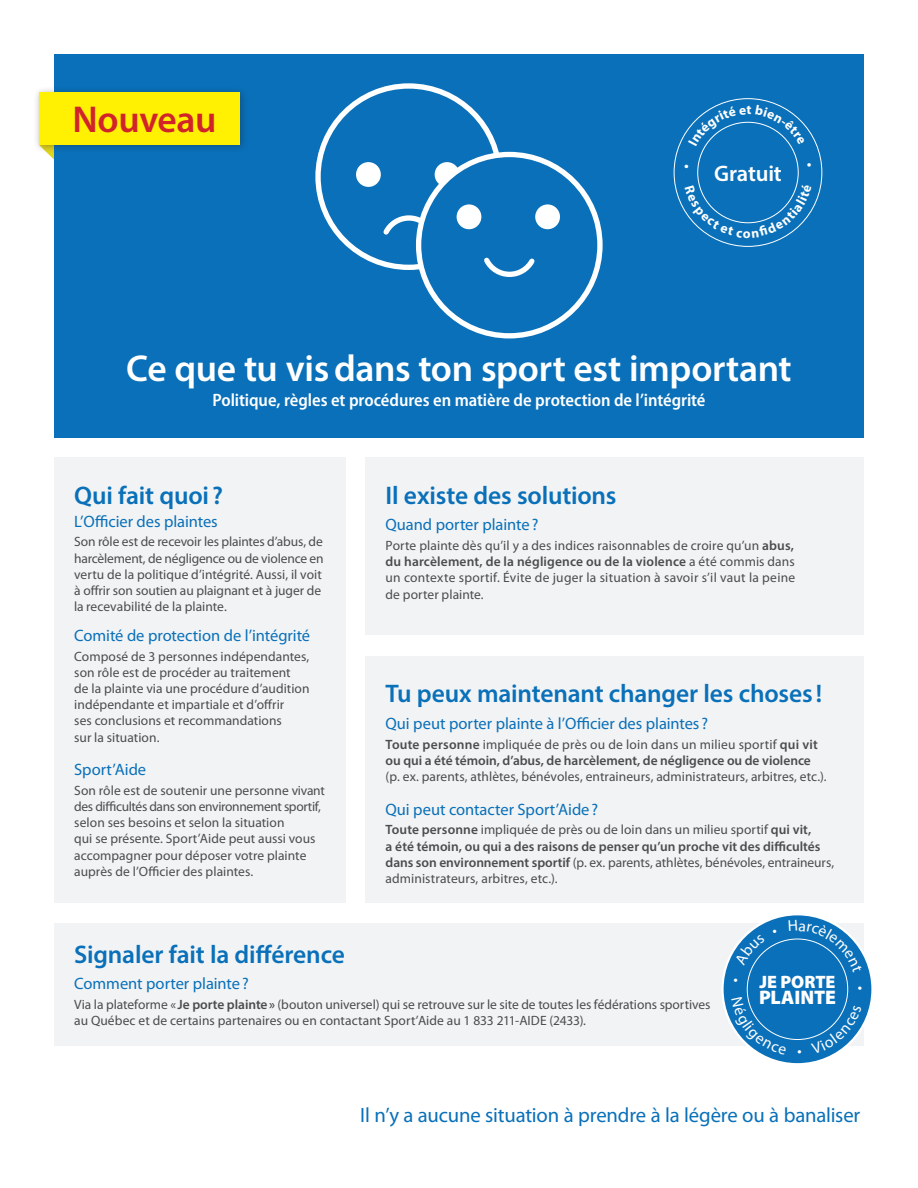
<style>
.page{position:relative;width:918px;height:1188px;background:#fff}
.page>*{position:absolute;margin:0;border:0;box-sizing:border-box;transform-origin:0 0}
.t1{font:600 37.5px "Myriad Pro";letter-spacing:-.01em;color:#fff}
.t2{font:600 37.5px "Myriad Pro";letter-spacing:-.01em;color:#d1232a}
.t3{font:600 25.5px "Myriad Pro";letter-spacing:-.005em;color:#0970b9}
.t4{font:600 22.5px "Myriad Pro";letter-spacing:-.01em;color:#fff}
.t5{font:20.7px "Myriad Pro";letter-spacing:-.01em;color:#0970b9}
.t6{font:900 19.65px "Myriad Pro";letter-spacing:-.01em;color:#fff}
.t7{font:600 semi-condensed 18px "Myriad Pro";letter-spacing:-.005em;color:#fff}
.t8{font:900 18px "Myriad Pro";color:#fff}
.t9{font:16.5px "Myriad Pro";letter-spacing:-.005em;color:#0970b9}
.t10{font:13.5px/16.2px "Myriad Pro";color:#4b4c4d}
.t11{font:600 13.5px/16.2px "Myriad Pro";letter-spacing:-.005em;color:#4b4c4d}
.s1{font-weight:600}
.s2{font-weight:400}
</style>
<div class="page">
<div style="left:54px;top:923px;width:810px;height:123px;background:#f2f3f4"></div>
<div style="left:54px;top:54px;width:810px;height:383px;background:#0970b9"></div>
<div style="left:365px;top:656px;width:499px;height:247px;background:#f2f3f4"></div>
<div style="left:365px;top:457px;width:499px;height:178px;background:#f2f3f4"></div>
<div style="left:54px;top:457px;width:291px;height:446px;background:#f2f3f4"></div>
<div style="left:315px;top:83px;width:187px;height:187px;border:5px solid #fff;border-radius:50%"></div>
<div style="left:356px;top:162px;width:25px;height:25px;background:#fff;border-radius:50%"></div>
<div style="left:435px;top:162px;width:24px;height:25px;background:#fff;border-radius:50%"></div>
<svg style="left:383px;top:213px;width:42px;height:22px"></svg>
<div style="left:419px;top:154px;width:181px;height:182px;background:#0970b9;border-radius:50%"></div>
<div style="left:416px;top:152px;width:187px;height:186px;border:5px solid #fff;border-radius:50%"></div>
<div style="left:457px;top:204px;width:24px;height:25px;background:#fff;border-radius:50%"></div>
<div style="left:535px;top:204px;width:25px;height:25px;background:#fff;border-radius:50%"></div>
<svg style="left:484px;top:257px;width:51px;height:20px"></svg>
<svg style="left:48px;top:154px;width:6px;height:6px"></svg>
<div style="left:33px;top:86px;width:216px;height:68px;background:#231f20;opacity:.35"></div>
<div style="left:39px;top:92px;width:201px;height:53px;background:#fff101"></div>
<div style="left:722px;top:914px;width:150px;height:150px;background:#0970b9;border-radius:50%"></div>
<svg style="left:688px;top:105px;width:117px;height:41px"></svg>
<svg style="left:685px;top:184px;width:127px;height:54px"></svg>
<svg style="left:731px;top:997px;width:55px;height:58px"></svg>
<svg style="left:811px;top:1005px;width:51px;height:49px"></svg>
<svg style="left:735px;top:935px;width:30px;height:30px"></svg>
<svg style="left:789px;top:920px;width:73px;height:52px"></svg>
<h1 class="t2" style="left:72px;top:96px;width:146px">Nouveau</h1>
<h3 class="t4" style="left:714px;top:159px;width:69px">Gratuit</h3>
<h1 class="t1" style="left:126px;top:345px;width:667px">Ce que tu visdans ton sport est important</h1>
<h3 class="t7" style="left:212px;top:390px;width:495px">Politique, règles et procédures en matière de protection de l’intégrité</h3>
<h2 class="t3" style="left:74px;top:479px;width:150px">Qui fait quoi ?</h2>
<p class="t9" style="left:74px;top:511px;width:145px">L’Officier des plaintes</p>
<p class="t10" style="left:74px;top:534px;width:251px">Son rôle est de recevoir les plaintes d’abus, de harcèlement, de négligence ou de violence en vertu de la politique d’intégrité. Aussi, il voit à offrir son soutien au plaignant et à juger de la recevabilité de la plainte.</p>
<p class="t9" style="left:74px;top:625px;width:237px">Comité de protection de l’intégrité</p>
<p class="t10" style="left:74px;top:648px;width:237px">Composé de 3 personnes indépendantes, son rôle est de procéder au traitement<br>de la plainte via une procédure d’audition indépendante et impartiale et d’offrir<br>ses conclusions et recommandations<br>sur la situation.</p>
<p class="t9" style="left:74px;top:759px;width:73px">Sport’Aide</p>
<p class="t10" style="left:74px;top:782px;width:252px">Son rôle est de soutenir une personne vivant des difficultés dans son environnement sportif, selon ses besoins et selon la situation<br>qui se présente. Sport’Aide peut aussi vous accompagner pour déposer votre plainte auprès de l’Officier des plaintes.</p>
<h2 class="t3" style="left:386px;top:479px;width:232px">Il existe des solutions</h2>
<p class="t9" style="left:386px;top:515px;width:154px">Quand porter plainte ?</p>
<p class="t10" style="left:386px;top:537px;width:411px;text-align:justify">Porte plainte dès qu’il y a des indices raisonnables de croire qu’un <span class="s1">abus, du harcèlement, de la négligence ou de la violence</span> a été commis dans un contexte sportif. Évite de juger la situation à savoir s’il vaut la peine de porter plainte.</p>
<h2 class="t3" style="left:386px;top:678px;width:438px">Tu peux maintenant changer les choses !</h2>
<p class="t9" style="left:386px;top:714px;width:324px">Qui peut porter plainte à l’Officier des plaintes ?</p>
<p class="t11" style="left:386px;top:736px;width:434px">Toute personne <span class="s2">impliquée de près ou de loin dans un milieu sportif</span> qui vit ou qui a été témoin, d’abus, de harcèlement, de négligence ou de violence</p>
<p class="t10" style="left:386px;top:768px;width:442px">(p. ex. parents, athlètes, bénévoles, entraineurs, administrateurs, arbitres, etc.).</p>
<p class="t9" style="left:386px;top:799px;width:214px">Qui peut contacter Sport’Aide?</p>
<p class="t10" style="left:386px;top:822px;width:450px"><span class="s1">Toute personne</span> impliquée de près ou de loin dans un milieu sportif <span class="s1">qui vit,<br>a été témoin, ou qui a des raisons de penser qu’un proche vit des difficultés dans son environnement sportif</span> (p. ex. parents, athlètes, bénévoles, entraineurs, administrateurs, arbitres, etc.).</p>
<h2 class="t3" style="left:74px;top:938px;width:272px">Signaler fait la différence</h2>
<p class="t9" style="left:74px;top:974px;width:176px">Comment porter plainte?</p>
<p class="t10" style="left:74px;top:996px;width:638px">Via la plateforme « <span class="s1">Je porte plainte»</span> (bouton universel) qui se retrouve sur le site de toutes les fédérations sportives au Québec et de certains partenaires ou en contactant Sport’Aide au 1 833 211-AIDE (2433).</p>
<h3 class="t8" style="left:759px;top:971px;width:78px">JE PORTE</h3>
<h3 class="t6" style="left:759px;top:986px;width:78px">PLAINTE</h3>
<h3 class="t5" style="left:360px;top:1102px;width:502px">Il n’y a aucune situation à prendre à la légère ou à banaliser</h3>
</div>
